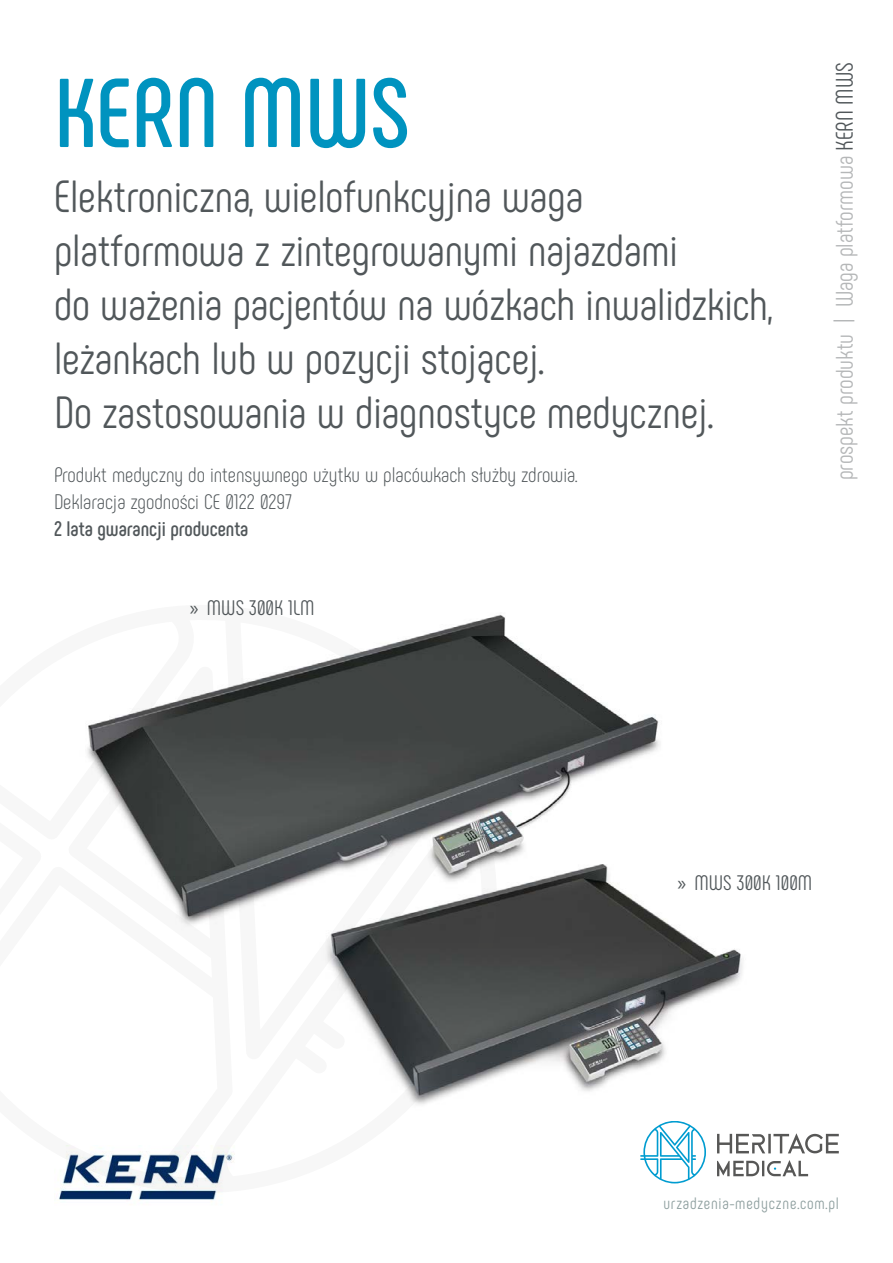
<style>
.page{position:relative;width:893px;height:1263px;background:#fff}
.page>*{position:absolute;margin:0;border:0;box-sizing:border-box;transform-origin:0 0}
.t1{font:700 97.5px "Phenomena";color:#0093bf}
.t2{font:45px/54px "Phenomena";color:#51575a}
.t3{font:24px "Phenomena";color:#b5b7b8}
.t4{font:300 21px/27px "Phenomena";color:#51575a}
.t5{font:700 21px "Phenomena";letter-spacing:-.005em;color:#51575a}
.t6{font:21px "Phenomena";color:#51575a}
.t7{font:16.5px "Phenomena";letter-spacing:.05em;color:#8d9e9e}
.s1{font-family:"Myriad Pro"}
.s2{color:#51575a}
</style>
<div class="page">
<svg style="left:640px;top:1121px;width:66px;height:62px"></svg>
<svg style="left:717px;top:1133px;width:122px;height:20px"></svg>
<svg style="left:717px;top:1160px;width:91px;height:16px"></svg>
<img style="left:505px;top:636px;width:238px;height:455px">
<svg style="left:59px;top:615px;width:446px;height:586px"></svg>
<h1 class="t1" style="left:54px;top:54px;width:357px">KERN MWS</h1>
<p class="t2" style="left:54px;top:169px;width:720px">Elektroniczna, wielofunkcyjna waga platformowa z zintegrowanymi najazdami<br>do ważenia pacjentów na wózkach inwalidzkich, leżankach lub w pozycji stojącej.<br>Do zastosowania w diagnostyce medycznej.</p>
<p class="t4" style="left:54px;top:461px;width:525px">Produkt medyczny do intensywnego użytku w placówkach służby zdrowia.<br>Deklaracja zgodności CE 0122 0297</p>
<p class="t5" style="left:54px;top:516px;width:196px">2 lata gwarancji producenta</p>
<p class="t6" style="left:190px;top:595px;width:126px"><span class="s1">»</span> MWS 300K 1LM</p>
<p class="t3" style="left:831px;top:480px;width:420px;rotate:-90deg">prospekt produktu | Waga platformowa <span class="s2">KERN MWS</span></p>
<p class="t6" style="left:677px;top:870px;width:136px"><span class="s1">»</span> MWS 300K 100M</p>
<p class="t7" style="left:664px;top:1193px;width:177px">urzadzenia-medyczne.com.pl</p>
</div>
